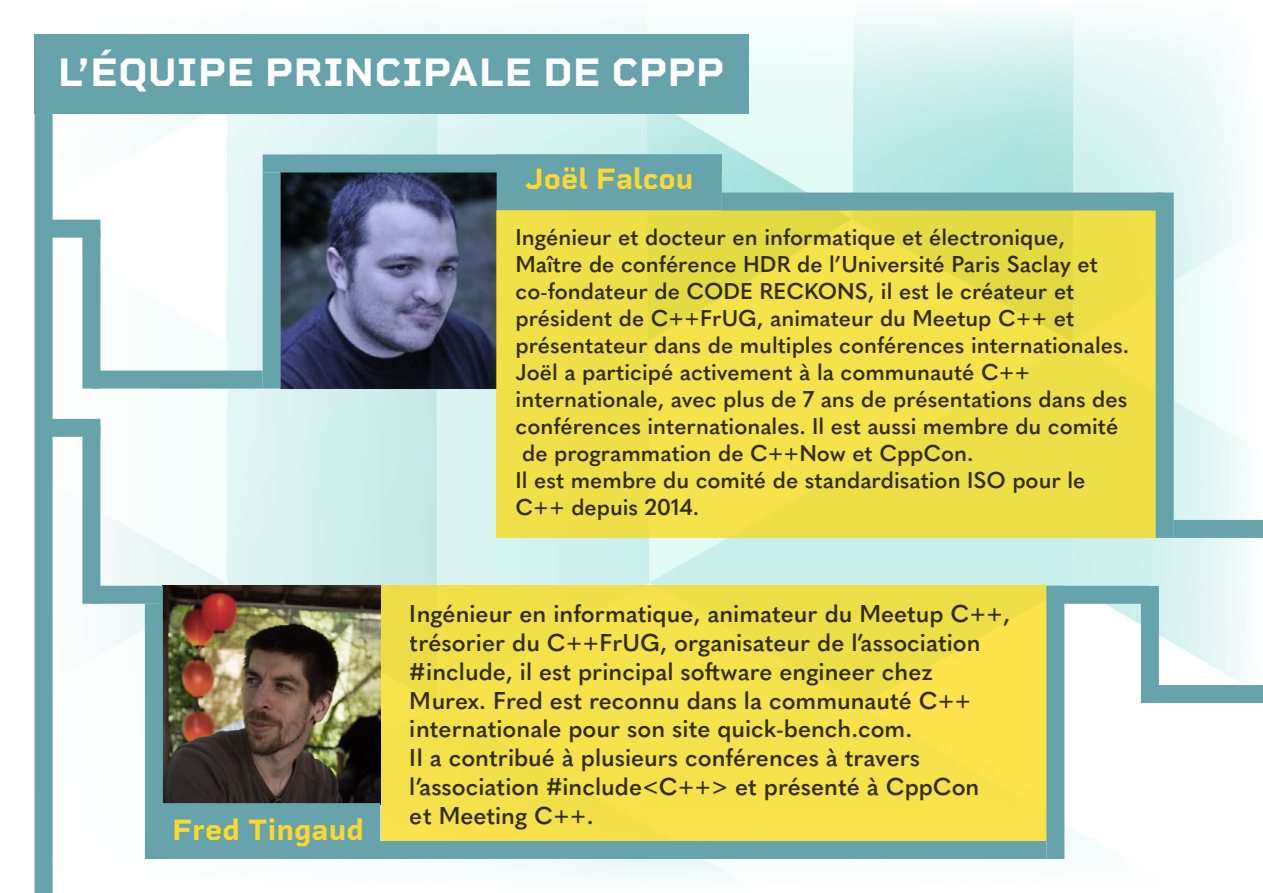
<style>
.page{position:relative;width:1263px;height:893px;background:#fff}
.page>*{position:absolute;margin:0;border:0;box-sizing:border-box;transform-origin:0 0}
.t1{font:700 40.5px "Rigid Square";color:#fff}
.t2{font:700 30px "Rigid Square";color:#fbd730}
.t3{font:600 24px/28.8px "Quasimoda";color:#000}
.t4{font:600 22.5px/27px "Quasimoda";color:#000}
</style>
<div class="page">
<img style="left:34px;top:11px;width:1229px;height:882px">
<div style="left:34px;top:34px;width:714px;height:80px;background:#67a3aa"></div>
<img style="left:163px;top:586px;width:217px;height:217px">
<img style="left:281px;top:172px;width:216px;height:216px">
<div style="left:497px;top:211px;width:666px;height:327px;background:linear-gradient(to right,#f1df47,#eede47)"></div>
<div style="left:381px;top:586px;width:666px;height:255px;background:#f5e149"></div>
<div style="left:35px;top:114px;width:18px;height:779px;background:#67a3aa"></div>
<div style="left:91px;top:371px;width:172px;height:18px;background:#67a3aa"></div>
<div style="left:263px;top:172px;width:18px;height:216px;background:#67a3aa"></div>
<div style="left:82px;top:230px;width:18px;height:159px;background:#67a3aa"></div>
<div style="left:44px;top:220px;width:56px;height:18px;background:#67a3aa"></div>
<div style="left:145px;top:604px;width:18px;height:255px;background:#67a3aa"></div>
<div style="left:91px;top:586px;width:72px;height:18px;background:#67a3aa"></div>
<div style="left:82px;top:426px;width:18px;height:178px;background:#67a3aa"></div>
<div style="left:44px;top:419px;width:56px;height:18px;background:#67a3aa"></div>
<div style="left:263px;top:154px;width:459px;height:18px;background:#67a3aa"></div>
<div style="left:497px;top:154px;width:225px;height:56px;background:#67a3aa"></div>
<div style="left:722px;top:193px;width:441px;height:18px;background:#67a3aa"></div>
<div style="left:162px;top:803px;width:218px;height:56px;background:#67a3aa"></div>
<div style="left:377px;top:841px;width:669px;height:18px;background:#67a3aa"></div>
<div style="left:1046px;top:586px;width:18px;height:273px;background:#67a3aa"></div>
<div style="left:1050px;top:586px;width:100px;height:18px;background:#67a3aa"></div>
<div style="left:1156px;top:193px;width:18px;height:345px;background:#67a3aa"></div>
<div style="left:1141px;top:586px;width:18px;height:117px;background:#67a3aa"></div>
<div style="left:1150px;top:685px;width:113px;height:18px;background:#67a3aa"></div>
<div style="left:1174px;top:520px;width:89px;height:18px;background:#67a3aa"></div>
<h1 class="t1" style="left:58px;top:48px;width:668px">L’ÉQUIPE PRINCIPALE DE CPPP</h1>
<h2 class="t2" style="left:172px;top:812px;width:193px">Fred Tingaud</h2>
<h2 class="t2" style="left:525px;top:160px;width:170px">Joël Falcou</h2>
<p class="t4" style="left:516px;top:222px;width:615px">Ingénieur et docteur en informatique et électronique, Maître de conférence HDR de l’Université Paris Saclay et co-fondateur de CODE RECKONS, il est le créateur et président de C++FrUG, animateur du Meetup C++ et présentateur dans de multiples conférences internationales.<br>Joël a participé activement à la communauté C++ internationale, avec plus de 7 ans de présentations dans des conférences internationales. Il est aussi membre du comité de programmation de C++Now et CppCon.<br>Il est membre du comité de standardisation ISO pour le C++ depuis 2014.</p>
<p class="t3" style="left:410px;top:598px;width:602px">Ingénieur en informatique, animateur du Meetup C++, trésorier du C++FrUG, organisateur de l’association #include, il est principal software engineer chez Murex. Fred est reconnu dans la communauté C++ internationale pour son site quick-bench.com.<br>Il a contribué à plusieurs conférences à travers l’association #include&lt;C++&gt; et présenté à CppCon<br>et Meeting C++.</p>
</div>
